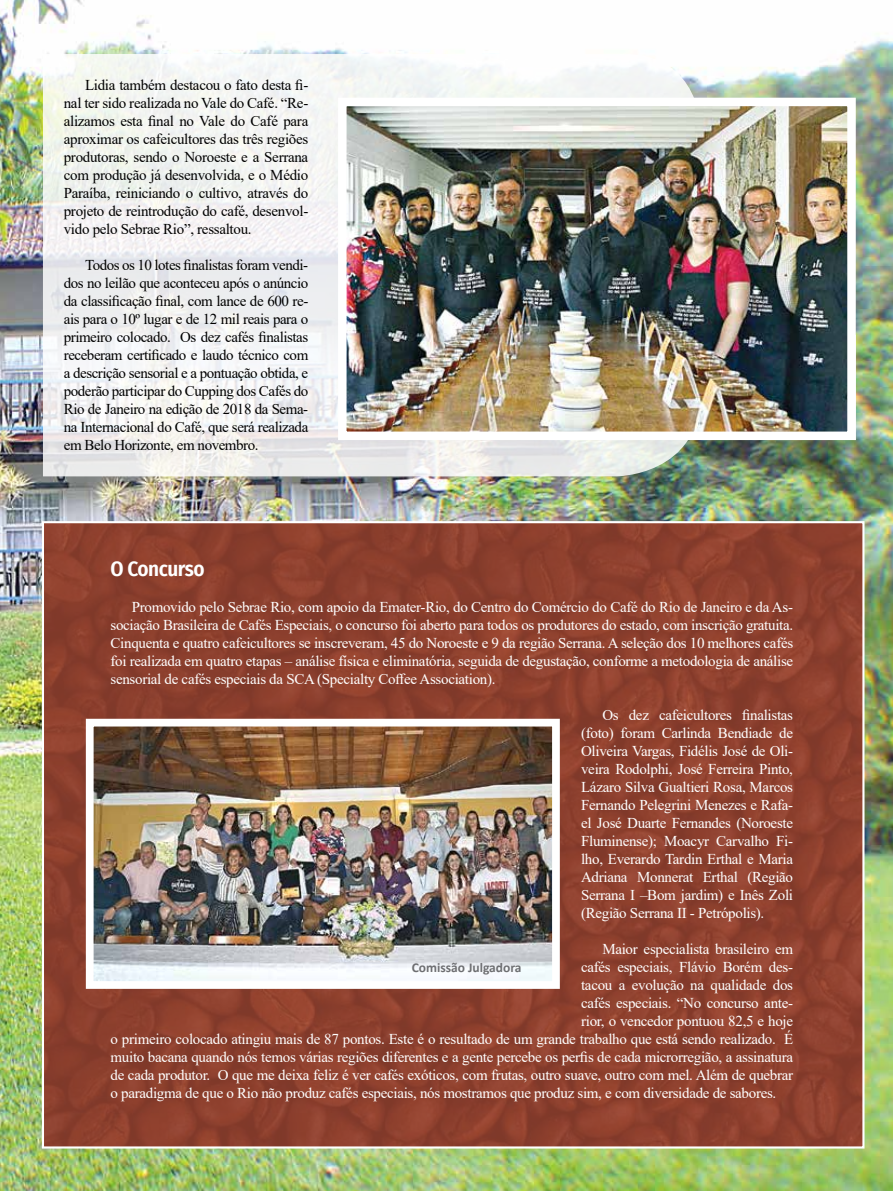
<style>
.page{position:relative;width:893px;height:1191px;background:#fff}
.page>*{position:absolute;margin:0;border:0;box-sizing:border-box;transform-origin:0 0}
.t1{font:600 21px "Fira Sans Condensed";letter-spacing:-.02em;color:#fff}
.t2{font:15px/18px "Times New Roman";letter-spacing:-.02em;color:#fff;text-align:justify}
.t3{font:15px/18px "Times New Roman";letter-spacing:-.025em;color:#000;text-align:justify}
.t4{font:700 13.5px "Calibri";color:#6d6e71}
</style>
<div class="page">
<img style="left:0;top:0;width:893px;height:1191px">
<img style="left:45px;top:524px;width:816px;height:621px">
<div style="left:406px;top:356px;width:440px;height:130px;background:#000;opacity:.33"></div>
<svg style="left:701px;top:322px;width:159px;height:123px"></svg>
<svg style="left:43px;top:54px;width:658px;height:422px;fill:#f2f3f1"></svg>
<img style="left:95px;top:728px;width:456px;height:252px">
<div style="left:86px;top:719px;width:474px;height:270px;border:8px solid #fff"></div>
<img style="left:348px;top:108px;width:498px;height:322px">
<div style="left:338px;top:98px;width:518px;height:342px;border:9px solid #fff"></div>
<p class="t3" style="left:64px;top:76px;width:246px;text-indent:21px">Lidia também destacou o fato desta fi&shy;nal ter sido realizada no Vale do Café. “Re&shy;alizamos esta final no Vale do Café para aproximar os cafeicultores das três regiões produtoras, sendo o Noroeste e a Serrana com produção já desenvolvida, e o Médio Paraíba, reiniciando o cultivo, através do projeto de reintrodução do café, desenvol&shy;vido pelo Sebrae Rio”, ressaltou.</p>
<p class="t3" style="left:64px;top:256px;width:246px;text-indent:21px">Todos os 10 lotes finalistas foram vendi&shy;dos no leilão que aconteceu após o anúncio da classificação final, com lance de 600 re&shy;ais para o 10º lugar e de 12 mil reais para o primeiro colocado. Os dez cafés finalistas receberam certificado e laudo técnico com a descrição sensorial e a pontuação obtida, e poderão participar do Cupping dos Cafés do Rio de Janeiro na edição de 2018 da Sema&shy;na Internacional do Café, que será realizada em Belo Horizonte, em novembro.</p>
<h1 class="t1" style="left:111px;top:552px;width:96px">O Concurso</h1>
<p class="t2" style="left:111px;top:598px;width:684px;text-indent:21px">Promovido pelo Sebrae Rio, com apoio da Emater-Rio, do Centro do Comércio do Café do Rio de Janeiro e da As&shy;sociação Brasileira de Cafés Especiais, o concurso foi aberto para todos os produtores do estado, com inscrição gratuita.<br>Cinquenta e quatro cafeicultores se inscreveram, 45 do Noroeste e 9 da região Serrana. A seleção dos 10 melhores cafés foi realizada em quatro etapas – análise física e eliminatória, seguida de degustação, conforme a metodologia de análise sensorial de cafés especiais da SCA (Specialty Coffee Association).</p>
<p class="t2" style="left:581px;top:706px;width:213px;text-indent:21px">Os dez cafeicultores finalistas (foto) foram Carlinda Bendiade de Oliveira Vargas, Fidélis José de Oli&shy;veira Rodolphi, José Ferreira Pinto, Lázaro Silva Gualtieri Rosa, Marcos Fernando Pelegrini Menezes e Rafa&shy;el José Duarte Fernandes (Noroeste Fluminense); Moacyr Carvalho Fi&shy;lho, Everardo Tardin Erthal e Maria Adriana Monnerat Erthal (Região Serrana I –Bom jardim) e Inês Zoli (Região Serrana II - Petrópolis).</p>
<p class="t2" style="left:602px;top:940px;width:192px">Maior especialista brasileiro em</p>
<p class="t2" style="left:581px;top:958px;width:213px">cafés especiais, Flávio Borém des-</p>
<p class="t2" style="left:581px;top:976px;width:213px">tacou a evolução na qualidade dos</p>
<p class="t2" style="left:581px;top:994px;width:213px">cafés especiais. “No concurso ante-</p>
<p class="t2" style="left:581px;top:1012px;width:213px">rior, o vencedor pontuou 82,5 e hoje</p>
<p class="t2" style="left:111px;top:1030px;width:684px">o primeiro colocado atingiu mais de 87 pontos. Este é o resultado de um grande trabalho que está sendo realizado. É</p>
<p class="t2" style="left:111px;top:1048px;width:684px">muito bacana quando nós temos várias regiões diferentes e a gente percebe os perfis de cada microrregião, a assinatura</p>
<p class="t2" style="left:111px;top:1066px;width:684px">de cada produtor. O que me deixa feliz é ver cafés exóticos, com frutas, outro suave, outro com mel. Além de quebrar</p>
<p class="t2" style="left:111px;top:1084px;width:667px">o paradigma de que o Rio não produz cafés especiais, nós mostramos que produz sim, e com diversidade de sabores.</p>
<p class="t4" style="left:412px;top:958px;width:111px">Comissão Julgadora</p>
</div>
